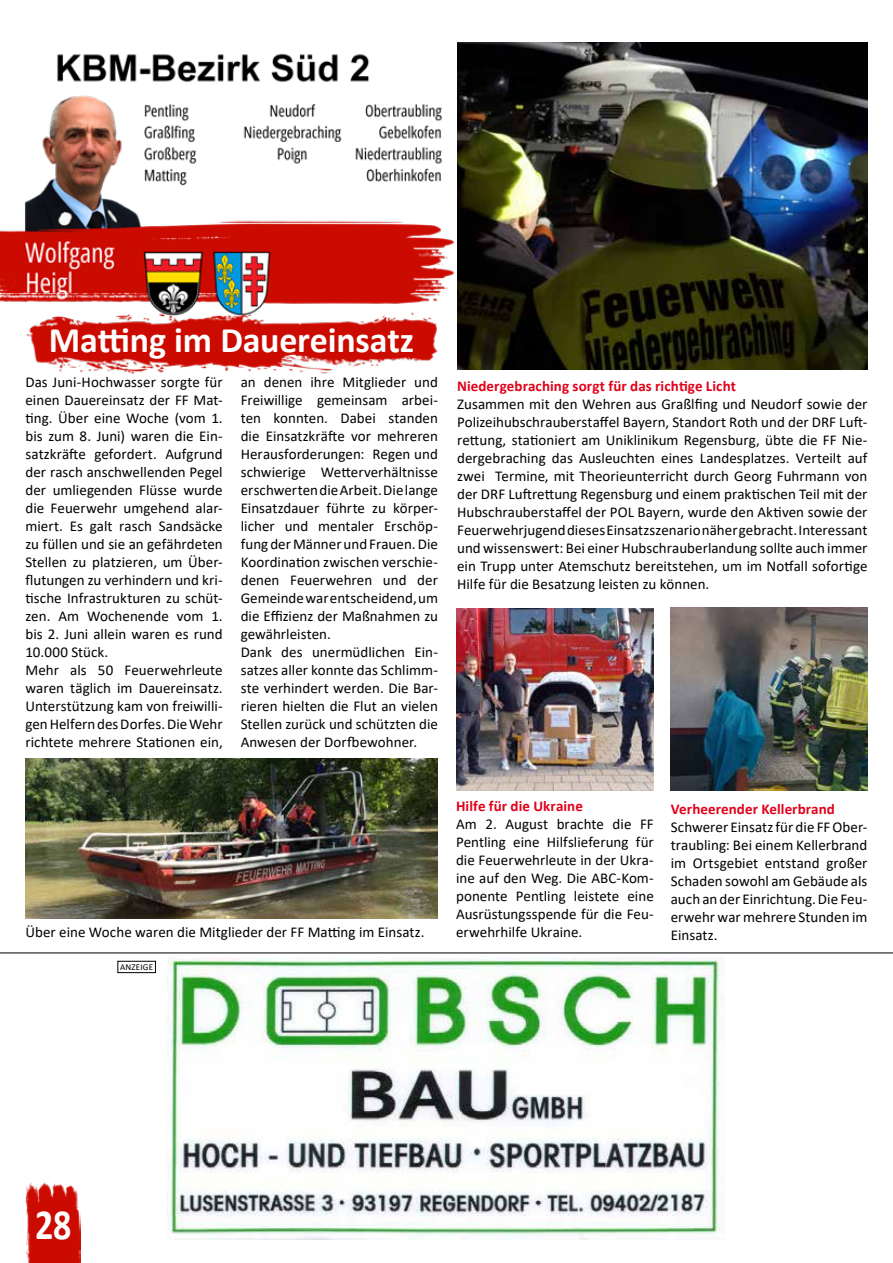
<style>
.page{position:relative;width:893px;height:1263px;background:#fff}
.page>*{position:absolute;margin:0;border:0;box-sizing:border-box;transform-origin:0 0}
.t1{font:700 43.2px "Calibri";color:#fff;scale:.83 1}
.t2{font:700 36px "Calibri";letter-spacing:-.005em;color:#fff}
.t3{font:15px/18px "Calibri";color:#000;text-align:justify}
.t4{font:700 15px "Calibri";letter-spacing:.005em;color:#e2001a}
.t5{font:9px "Calibri";letter-spacing:.02em;color:#000}
</style>
<div class="page">
<img style="left:26px;top:1182px;width:55px;height:81px">
<div style="left:118px;top:961px;width:38px;height:12px;border:1px solid #000"></div>
<img style="left:0;top:42px;width:509px;height:261px">
<img style="left:457px;top:43px;width:410px;height:327px">
<img style="left:456px;top:608px;width:198px;height:183px">
<img style="left:167px;top:957px;width:558px;height:283px">
<hr style="left:0;top:952px;width:893px;height:1px;background:#000">
<img style="left:671px;top:607px;width:196px;height:183px">
<img style="left:26px;top:303px;width:412px;height:71px">
<img style="left:26px;top:759px;width:412px;height:159px">
<h2 class="t2" style="left:49px;top:315px;width:367px">Matting im Dauereinsatz</h2>
<p class="t3" style="left:26px;top:372px;width:199px;text-align:left">Das Juni-Hochwasser sorgte für einen Dauereinsatz der FF Mat&shy;ting. Über eine Woche (vom 1. bis zum 8. Juni) waren die Ein&shy;satzkräfte gefordert. Aufgrund der rasch anschwellenden Pegel der umliegenden Flüsse wurde die Feuerwehr umgehend alar&shy;miert. Es galt rasch Sandsäcke zu füllen und sie an gefährdeten<br>Stellen zu platzieren, um Über&shy;flutungen zu verhindern und kri&shy;tische Infrastrukturen zu schüt&shy;zen. Am Wochenende vom 1. bis 2. Juni allein waren es rund<br>10.000 Stück.<br>Mehr als 50 Feuerwehrleute waren täglich im Dauereinsatz.<br>Unterstützung kam von freiwilli&shy;gen Helfern des Dorfes. Die Wehr richtete mehrere Stationen ein,</p>
<p class="t3" style="left:241px;top:372px;width:199px;text-align:left">an denen ihre Mitglieder und<br>Freiwillige gemeinsam arbei&shy;ten konnten. Dabei standen die Einsatzkräfte vor mehreren<br>Herausforderungen: Regen und schwierige Wetterverhältnisse erschwerten die Arbeit. Die lange<br>Einsatzdauer führte zu körper&shy;licher und mentaler Erschöp&shy;fung der Männer und Frauen. Die<br>Koordination zwischen verschie&shy;denen Feuerwehren und der<br>Gemeinde war entscheidend, um die Effizienz der Maßnahmen zu gewährleisten.<br>Dank des unermüdlichen Ein&shy;satzes aller konnte das Schlimm&shy;ste verhindert werden. Die Bar&shy;rieren hielten die Flut an vielen<br>Stellen zurück und schützten die<br>Anwesen der Dorfbewohner.</p>
<p class="t4" style="left:457px;top:375px;width:280px">Niedergebraching sorgt für das richtige Licht</p>
<p class="t3" style="left:457px;top:394px;width:412px">Zusammen mit den Wehren aus Graßlfing und Neudorf sowie der Polizeihubschrauberstaffel Bayern, Standort Roth und der DRF Luft&shy;rettung, stationiert am Uniklinikum Regensburg, übte die FF Nie&shy;dergebraching das Ausleuchten eines Landesplatzes. Verteilt auf zwei Termine, mit Theorieunterricht durch Georg Fuhrmann von der DRF Luftrettung Regensburg und einem praktischen Teil mit der Hubschrauberstaffel der POL Bayern, wurde den Aktiven sowie der Feuerwehrjugend dieses Einsatzszenario näher gebracht. Interessant und wissenswert: Bei einer Hubschrauberlandung sollte auch immer ein Trupp unter Atemschutz bereitstehen, um im Notfall sofortige Hilfe für die Besatzung leisten zu können.</p>
<p class="t3" style="left:26px;top:922px;width:400px">Über eine Woche waren die Mitglieder der FF Matting im Einsatz.</p>
<p class="t5" style="left:120px;top:961px;width:34px">ANZEIGE</p>
<p class="t4" style="left:456px;top:795px;width:128px">Hilfe für die Ukraine</p>
<p class="t3" style="left:456px;top:814px;width:199px">Am 2. August brachte die FF Pentling eine Hilfslieferung für die Feuerwehrleute in der Ukra&shy;ine auf den Weg. Die ABC-Kom&shy;ponente Pentling leistete eine Ausrüstungsspende für die Feu&shy;erwehrhilfe Ukraine.</p>
<p class="t4" style="left:671px;top:798px;width:166px">Verheerender Kellerbrand</p>
<p class="t3" style="left:671px;top:817px;width:198px">Schwerer Einsatz für die FF Ober&shy;traubling: Bei einem Kellerbrand im Ortsgebiet entstand großer Schaden sowohl am Gebäude als auch an der Einrichtung. Die Feu&shy;erwehr war mehrere Stunden im Einsatz.</p>
<h1 class="t1" style="left:35px;top:1194px;width:45px">28</h1>
</div>
